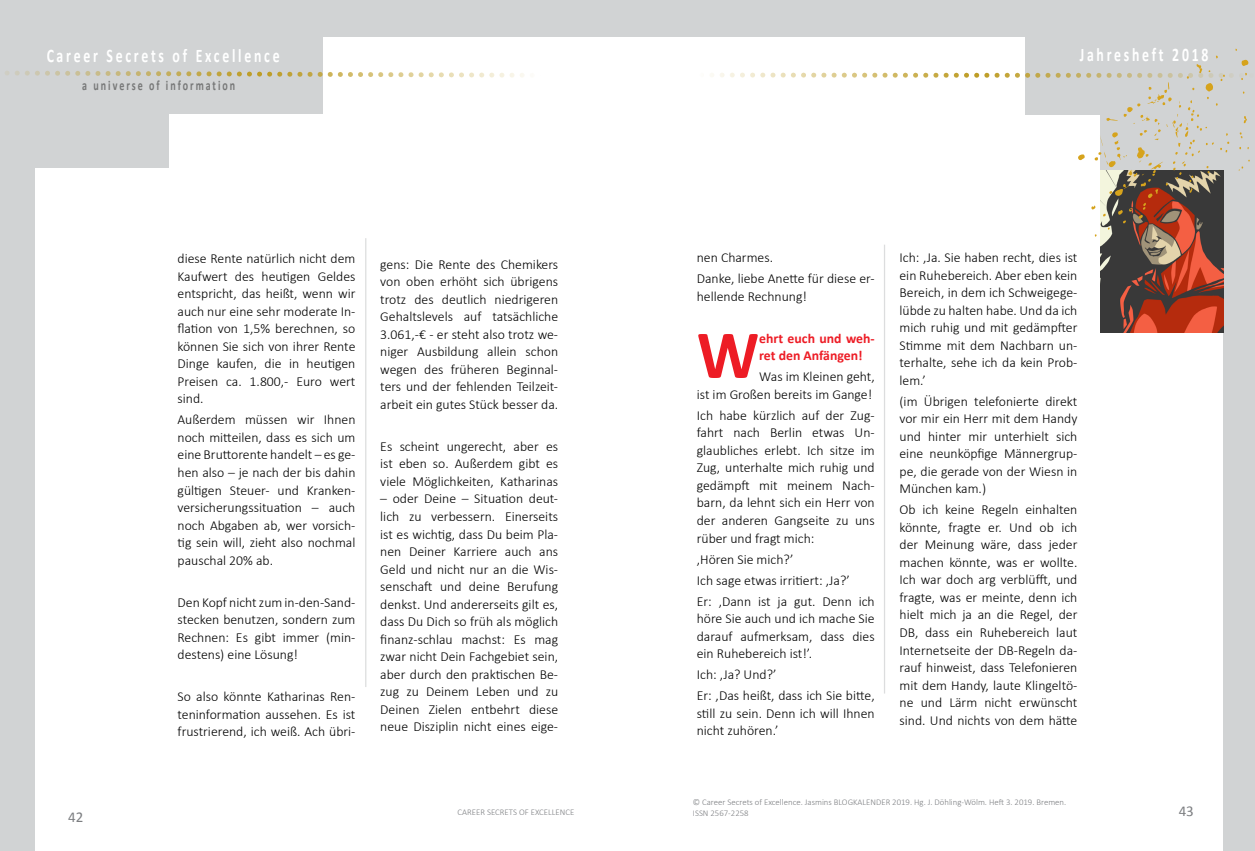
<style>
.page{position:relative;width:1255px;height:851px;background:#fff}
.page>*{position:absolute;margin:0;border:0;box-sizing:border-box;transform-origin:0 0}
.t1{font:700 68.88px "Calibri";color:#ed1c25}
.t2{font:700 19.25px "Calibri";letter-spacing:.2em;color:#fff;scale:.71 1}
.t3{font:15px "Calibri";color:#7c7e81}
.t4{font:700 14px "Calibri";letter-spacing:.2em;color:#777878;scale:.71 1}
.t5{font:300 13.75px/17.5px "Calibri";color:#000;text-align:justify}
.t6{font:700 13.75px/17.5px "Calibri";color:#ed1c25}
.t7{font:300 8.75px/10.5px "Calibri";color:#7c7e81}
</style>
<div class="page">
<div style="left:1024px;top:0;width:230px;height:114px;background:#d1d3d4"></div>
<div style="left:628px;top:0;width:626px;height:37px;background:#d1d3d4"></div>
<div style="left:1223px;top:0;width:31px;height:850px;background:#d1d3d4"></div>
<hr style="left:883px;top:244px;width:2px;height:449px;background:#dcddde">
<img style="left:1100px;top:237px;width:123px;height:95px">
<div style="left:4px;top:0;width:318px;height:113px;background:#d1d3d4"></div>
<div style="left:0;top:0;width:628px;height:37px;background:#d1d3d4"></div>
<div style="left:0;top:0;width:35px;height:850px;background:#d1d3d4"></div>
<hr style="left:365px;top:238px;width:1px;height:449px;background:#dcddde">
<svg style="left:5px;top:49px;width:1250px;height:188px"></svg>
<h2 class="t2" style="left:47px;top:44px;width:330px">Career Secrets of Excellence</h2>
<p class="t4" style="left:82px;top:77px;width:217px">a universe of information</p>
<h2 class="t2" style="left:1079px;top:42px;width:183px">Jahresheft 2018</h2>
<p class="t5" style="left:177px;top:249px;width:179px">diese Rente natürlich nicht dem Kaufwert des heutigen Geldes entspricht, das heißt, wenn wir auch nur eine sehr moderate In&shy;flation von 1,5% berechnen, so können Sie sich von ihrer Rente Dinge kaufen, die in heutigen Preisen ca. 1.800,- Euro wert sind.</p>
<p class="t5" style="left:177px;top:410px;width:179px">Außerdem müssen wir Ihnen noch mitteilen, dass es sich um eine Bruttorente handelt – es ge&shy;hen also – je nach der bis dahin gültigen Steuer- und Kranken&shy;versicherungssituation – auch noch Abgaben ab, wer vorsich&shy;tig sein will, zieht also nochmal pauschal 20% ab.</p>
<p class="t5" style="left:177px;top:592px;width:179px">Den Kopf nicht zum in-den-Sand&shy;stecken benutzen, sondern zum Rechnen: Es gibt immer (min&shy;destens) eine Lösung!</p>
<p class="t5" style="left:177px;top:687px;width:179px">So also könnte Katharinas Ren&shy;teninformation aussehen. Es ist frustrierend, ich weiß. Ach übri-</p>
<p class="t5" style="left:380px;top:255px;width:179px">gens: Die Rente des Chemikers von oben erhöht sich übrigens trotz des deutlich niedrigeren Gehaltslevels auf tatsächliche 3.061,-€ - er steht also trotz we&shy;niger Ausbildung allein schon wegen des früheren Beginnal&shy;ters und der fehlenden Teilzeit&shy;arbeit ein gutes Stück besser da.</p>
<p class="t5" style="left:380px;top:437px;width:179px">Es scheint ungerecht, aber es ist eben so. Außerdem gibt es viele Möglichkeiten, Katharinas</p>
<p class="t5" style="left:380px;top:489px;width:179px">– oder Deine – Situation deut&shy;lich zu verbessern. Einerseits ist es wichtig, dass Du beim Pla&shy;nen Deiner Karriere auch ans Geld und nicht nur an die Wis&shy;senschaft und deine Berufung denkst. Und andererseits gilt es, dass Du Dich so früh als möglich finanz-schlau machst: Es mag zwar nicht Dein Fachgebiet sein, aber durch den praktischen Be&shy;zug zu Deinem Leben und zu Deinen Zielen entbehrt diese neue Disziplin nicht eines eige-</p>
<p class="t5" style="left:696px;top:246px;width:179px;line-height:21px">nen Charmes.<br>Danke, liebe Anette für diese er-</p>
<p class="t5" style="left:696px;top:287px;width:112px">hellende Rechnung!</p>
<h1 class="t1" style="left:696px;top:311px;width:64px">W</h1>
<p class="t6" style="left:759px;top:329px;width:117px">ehrt euch und weh&shy;ret den Anfängen!</p>
<p class="t5" style="left:696px;top:367px;width:179px;text-align:right">Was im Kleinen geht,<br>ist im Großen bereits im Gange!</p>
<p class="t5" style="left:696px;top:406px;width:179px">Ich habe kürzlich auf der Zug&shy;fahrt nach Berlin etwas Un&shy;glaubliches erlebt. Ich sitze im Zug, unterhalte mich ruhig und gedämpft mit meinem Nach&shy;barn, da lehnt sich ein Herr von der anderen Gangseite zu uns rüber und fragt mich:</p>
<p class="t5" style="left:696px;top:547px;width:179px;line-height:21px;text-align:left">‚Hören Sie mich?’<br>Ich sage etwas irritiert: ‚Ja?’<br>Er: ‚Dann ist ja gut. Denn ich</p>
<p class="t5" style="left:696px;top:609px;width:179px">höre Sie auch und ich mache Sie darauf aufmerksam, dass dies ein Ruhebereich ist!’.</p>
<p class="t5" style="left:696px;top:663px;width:179px;line-height:21px">Ich: ‚Ja? Und?’<br>Er: ‚Das heißt, dass ich Sie bitte,</p>
<p class="t5" style="left:696px;top:703px;width:179px">still zu sein. Denn ich will Ihnen nicht zuhören.’</p>
<p class="t5" style="left:899px;top:248px;width:179px">Ich: ‚Ja. Sie haben recht, dies ist ein Ruhebereich. Aber eben kein Bereich, in dem ich Schweigege&shy;lübde zu halten habe. Und da ich mich ruhig und mit gedämpfter Stimme mit dem Nachbarn un&shy;terhalte, sehe ich da kein Prob&shy;lem.’</p>
<p class="t5" style="left:899px;top:392px;width:179px">(im Übrigen telefonierte direkt vor mir ein Herr mit dem Handy und hinter mir unterhielt sich eine neunköpfige Männergrup&shy;pe, die gerade von der Wiesn in München kam.)</p>
<p class="t5" style="left:899px;top:500px;width:179px">Ob ich keine Regeln einhalten könnte, fragte er. Und ob ich der Meinung wäre, dass jeder machen könnte, was er wollte.<br>Ich war doch arg verblüfft, und fragte, was er meinte, denn ich hielt mich ja an die Regel, der DB, dass ein Ruhebereich laut Internetseite der DB-Regeln da&shy;rauf hinweist, dass Telefonieren mit dem Handy, laute Klingeltö&shy;ne und Lärm nicht erwünscht sind. Und nichts von dem hätte</p>
<p class="t3" style="left:68px;top:807px;width:17px">42</p>
<p class="t7" style="left:457px;top:806px;width:118px">CAREER SECRETS OF EXCELLENCE</p>
<p class="t7" style="left:693px;top:796px;width:375px">© Career Secrets of Excellence. Jasmins BLOGKALENDER 2019. Hg. J. Döhling-Wölm. Heft 3. 2019. Bremen.<br>ISSN 2567-2258</p>
<p class="t3" style="left:1178px;top:801px;width:17px">43</p>
</div>
